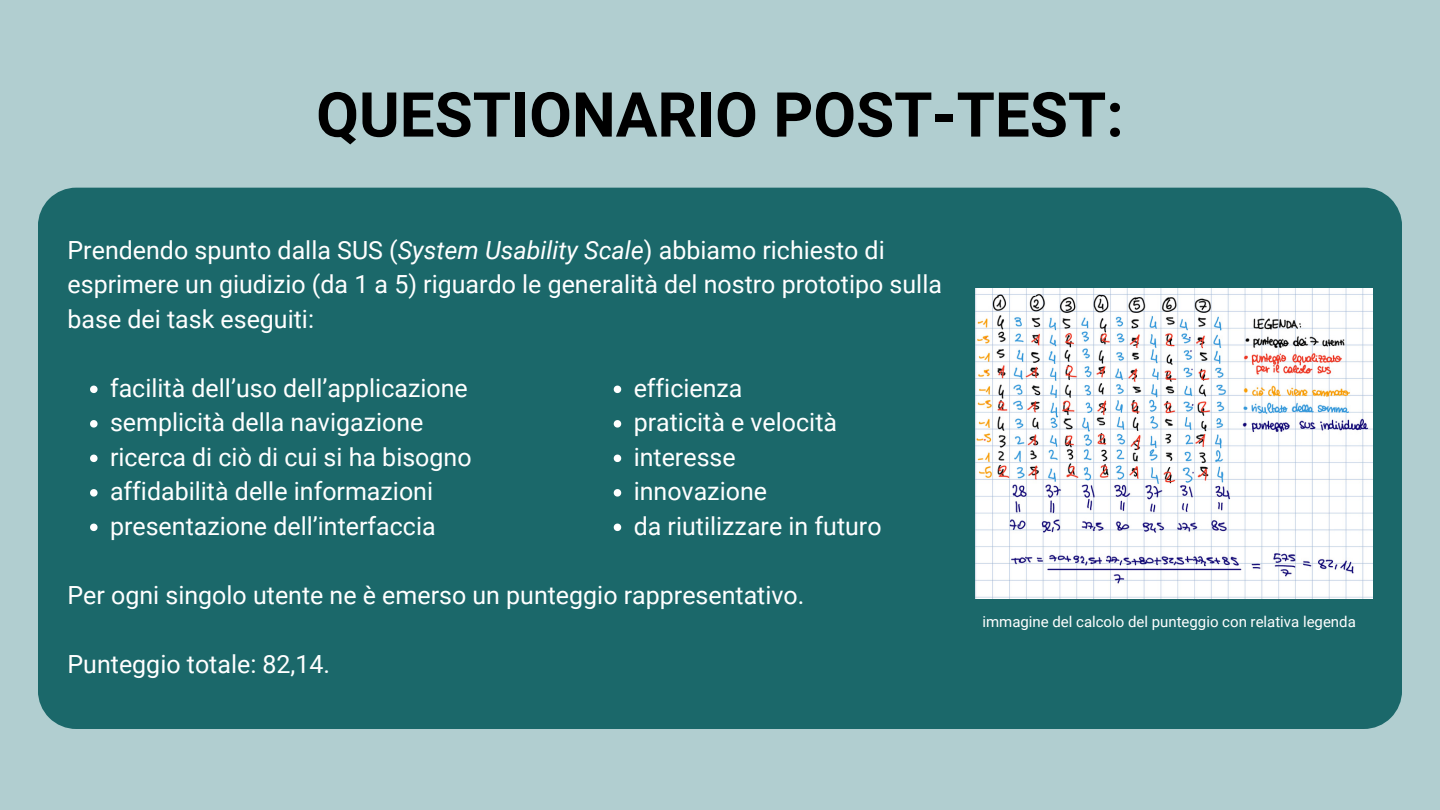
<style>
.page{position:relative;width:1440px;height:810px;background:#b1ced0}
.page>*{position:absolute;margin:0;border:0;box-sizing:border-box;transform-origin:0 0}
.t1{font:700 62px "Roboto";color:#000}
.t2{font:25px/34.5px "Roboto";color:#fff}
.t3{font:15px "Roboto";color:#fff}
.s1{font-style:italic}
</style>
<div class="page">
<div style="left:38px;top:188px;width:1364px;height:541px;background:#1b686a"></div>
<img style="left:976px;top:288px;width:397px;height:311px">
<svg style="left:90px;top:386px;width:8px;height:7px"></svg>
<svg style="left:90px;top:420px;width:8px;height:8px"></svg>
<svg style="left:90px;top:455px;width:8px;height:7px"></svg>
<svg style="left:90px;top:489px;width:8px;height:8px"></svg>
<svg style="left:90px;top:524px;width:8px;height:7px"></svg>
<svg style="left:614px;top:386px;width:7px;height:7px"></svg>
<svg style="left:614px;top:420px;width:7px;height:8px"></svg>
<svg style="left:614px;top:455px;width:7px;height:7px"></svg>
<svg style="left:614px;top:489px;width:7px;height:8px"></svg>
<svg style="left:614px;top:524px;width:7px;height:7px"></svg>
<h2 class="t1" style="left:316px;top:79px;width:809px">QUESTIONARIO POST-TEST:</h2>
<h1 class="t2" style="left:68px;top:233px;width:876px">Prendendo spunto dalla SUS (<span class="s1">System Usability Scale</span>) abbiamo richiesto di esprimere un giudizio (da 1 a 5) riguardo le generalità del nostro prototipo sulla base dei task eseguiti:</h1>
<h2 class="t2" style="left:110px;top:371px;width:359px">facilità dell’uso dell’applicazione</h2>
<p class="t2" style="left:110px;top:406px;width:315px">semplicità della navigazione</p>
<p class="t2" style="left:110px;top:440px;width:363px">ricerca di ciò di cui si ha bisogno</p>
<p class="t2" style="left:110px;top:475px;width:325px">affidabilità delle informazioni</p>
<p class="t2" style="left:110px;top:509px;width:327px">presentazione dell’interfaccia</p>
<p class="t2" style="left:634px;top:371px;width:110px">efficienza</p>
<p class="t2" style="left:634px;top:406px;width:205px">praticità e velocità</p>
<p class="t2" style="left:634px;top:440px;width:103px">interesse</p>
<p class="t2" style="left:634px;top:475px;width:135px">innovazione</p>
<p class="t2" style="left:634px;top:509px;width:249px">da riutilizzare in futuro</p>
<p class="t2" style="left:68px;top:578px;width:738px">Per ogni singolo utente ne è emerso un punteggio rappresentativo.</p>
<h2 class="t2" style="left:68px;top:647px;width:264px">Punteggio totale: 82,14.</h2>
<p class="t3" style="left:982px;top:613px;width:375px">immagine del calcolo del punteggio con relativa legenda</p>
</div>
